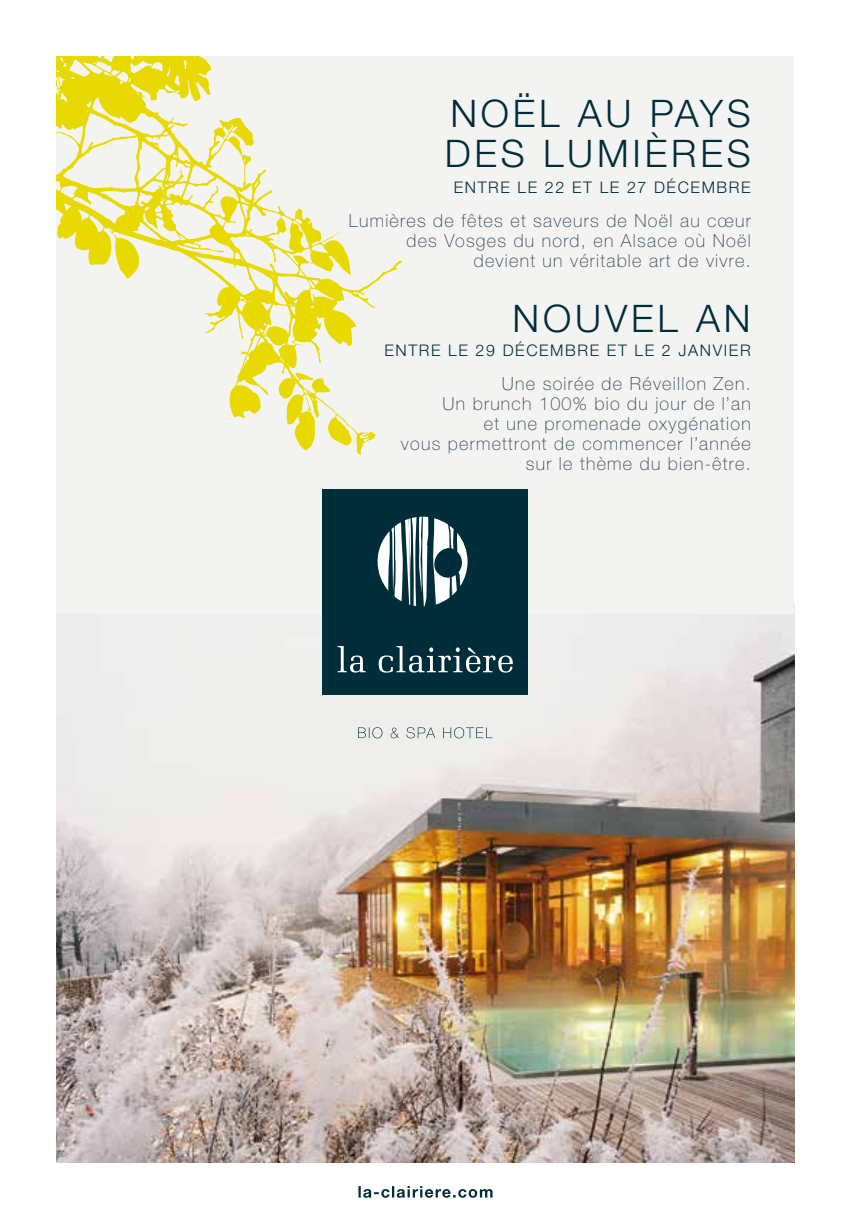
<style>
.page{position:relative;width:851px;height:1219px;background:#fff}
.page>*{position:absolute;margin:0;border:0;box-sizing:border-box;transform-origin:0 0}
.t1{font:300 38px/40px "Helvetica Neue LT Std";letter-spacing:.1em;color:#002d3a}
.t2{font:100 18px/20px "Helvetica Neue LT Std";letter-spacing:.07em;color:#2e4654;text-align:right}
.t3{font:300 16px "Helvetica Neue LT Std";letter-spacing:.1em;color:#002d3a}
</style>
<div class="page">
<img style="left:57px;top:614px;width:737px;height:548px">
<div style="left:57px;top:57px;width:737px;height:557px;background:#f3f3f2"></div>
<svg style="left:57px;top:57px;width:345px;height:398px"></svg>
<div style="left:323px;top:490px;width:205px;height:205px;background:#002d3a"></div>
<svg style="left:377px;top:517px;width:90px;height:89px"></svg>
<svg style="left:337px;top:646px;width:28px;height:27px"></svg>
<svg style="left:378px;top:646px;width:135px;height:27px"></svg>
<svg style="left:358px;top:727px;width:134px;height:11px"></svg>
<svg style="left:358px;top:1186px;width:134px;height:12px"></svg>
<h1 class="t1" style="left:444px;top:92px;width:307px">NOËL AU PAYS<br>DES LUMIÈRES</h1>
<p class="t3" style="left:453px;top:177px;width:298px">ENTRE LE 22 ET LE 27 DÉCEMBRE</p>
<p class="t2" style="left:349px;top:211px;width:403px">Lumières de fêtes et saveurs de Noël au cœur des Vosges du nord, en Alsace où Noël devient un véritable art de vivre.</p>
<h1 class="t1" style="left:512px;top:298px;width:240px">NOUVEL AN</h1>
<p class="t3" style="left:384px;top:340px;width:368px">ENTRE LE 29 DÉCEMBRE ET LE 2 JANVIER</p>
<p class="t2" style="left:401px;top:373px;width:351px">Une soirée de Réveillon Zen.<br>Un brunch 100% bio du jour de l’an<br>et une promenade oxygénation<br>vous permettront de commencer l’année sur le thème du bien-être.</p>
</div>
